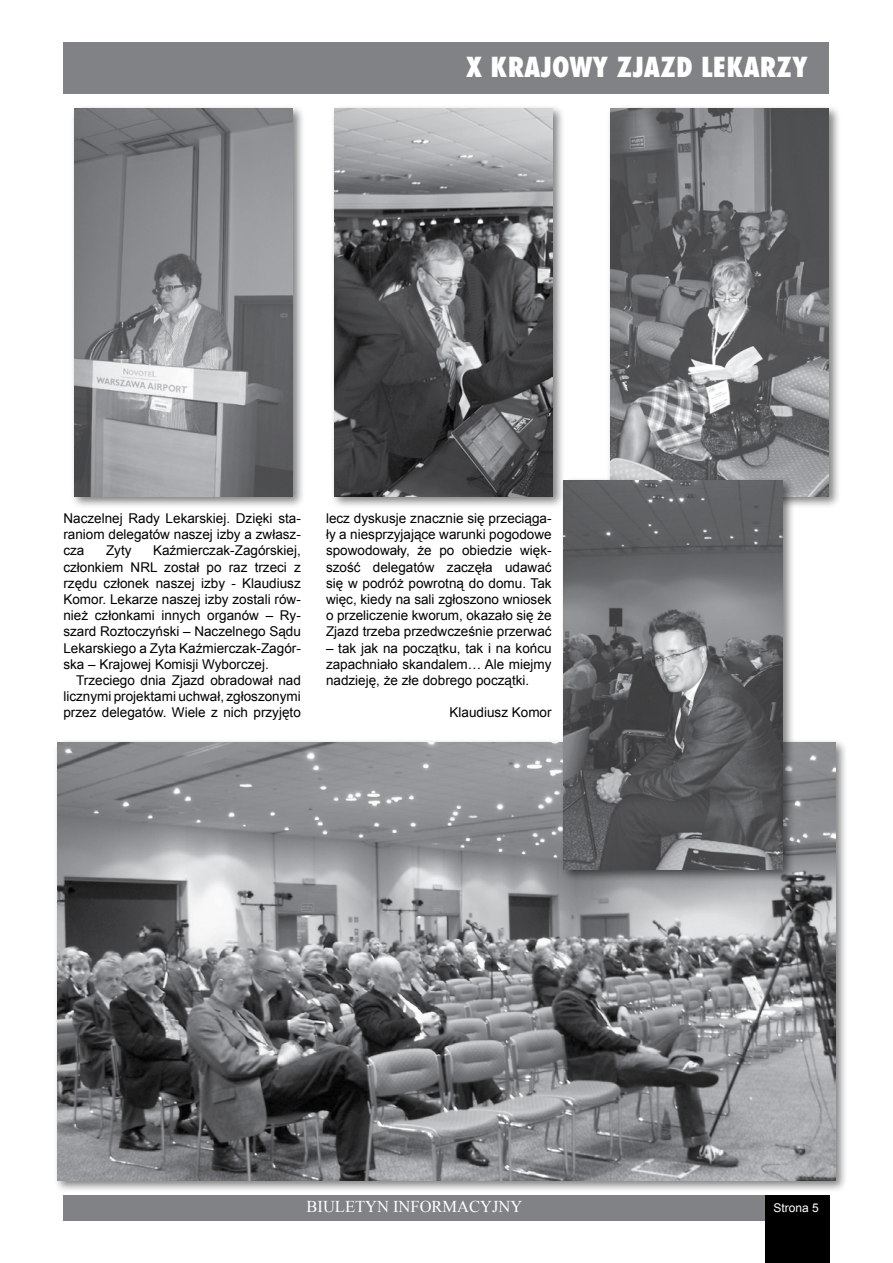
<style>
.page{position:relative;width:893px;height:1263px;background:#fff}
.page>*{position:absolute;margin:0;border:0;box-sizing:border-box;transform-origin:0 0}
.t1{font:800 27px "Fujiyama";color:#fff}
.t2{font:16.5px "Times New Roman";color:#fff}
.t3{font:13.5px/16.2px "Arial";color:#000;text-align:justify}
.t4{font:12px "Arial";color:#fff}
</style>
<div class="page">
<div style="left:64px;top:43px;width:765px;height:51px;background:#808285"></div>
<div style="left:64px;top:1195px;width:765px;height:25px;background:#808285"></div>
<div style="left:765px;top:1195px;width:64px;height:68px;background:#000"></div>
<div style="left:330px;top:104px;width:235px;height:405px;background:#000;opacity:.5"></div>
<img style="left:334px;top:108px;width:219px;height:389px">
<div style="left:70px;top:104px;width:235px;height:405px;background:#000;opacity:.5"></div>
<img style="left:74px;top:108px;width:219px;height:389px">
<div style="left:53px;top:739px;width:794px;height:453px;background:#000;opacity:.5"></div>
<img style="left:57px;top:743px;width:778px;height:437px">
<div style="left:606px;top:104px;width:235px;height:405px;background:#000;opacity:.5"></div>
<img style="left:610px;top:108px;width:219px;height:389px">
<div style="left:560px;top:477px;width:235px;height:405px;background:#000;opacity:.5"></div>
<img style="left:564px;top:481px;width:218px;height:388px">
<h1 class="t1" style="left:466px;top:49px;width:343px">X KRAJOWY ZJAZD LEKARZY</h1>
<p class="t3" style="left:63px;top:510px;width:239px">Naczelnej Rady Lekarskiej. Dzięki sta&shy;raniom delegatów naszej izby a zwłasz&shy;cza</p>
<p class="t3" style="left:63px;top:543px;width:239px;text-indent:90px">Kaźmierczak-Zagórskiej, członkiem NRL został po raz trzeci z rzędu członek naszej izby - Klaudiusz Komor. Lekarze naszej izby zostali rów&shy;nież członkami innych organów – Ry&shy;szard Roztoczyński – Naczelnego Sądu Lekarskiego a Zyta Kaźmierczak-Zagór&shy;ska – Krajowej Komisji Wyborczej.</p>
<p class="t3" style="left:63px;top:672px;width:239px;text-indent:13px">Trzeciego dnia Zjazd obradował nad licznymi projektami uchwał, zgłoszonymi przez delegatów. Wiele z nich przyjęto</p>
<p class="t3" style="left:106px;top:543px;width:27px">Zyty</p>
<p class="t3" style="left:326px;top:510px;width:227px">lecz dyskusje znacznie się przeciąga&shy;ły a niesprzyjające warunki pogodowe spowodowały, że po obiedzie więk&shy;szość delegatów zaczęła udawać się w podróż powrotną do domu. Tak więc, kiedy na sali zgłoszono wniosek o przeliczenie kworum, okazało się że Zjazd trzeba przedwcześnie przerwać</p>
<p class="t3" style="left:326px;top:640px;width:227px">– tak jak na początku, tak i na końcu zapachniało skandalem… Ale miejmy nadzieję, że złe dobrego początki.</p>
<p class="t3" style="left:450px;top:705px;width:104px">Klaudiusz Komor</p>
<p class="t2" style="left:306px;top:1195px;width:217px">BIULETYN INFORMACYJNY</p>
<p class="t4" style="left:773px;top:1200px;width:47px">Strona 5</p>
</div>
